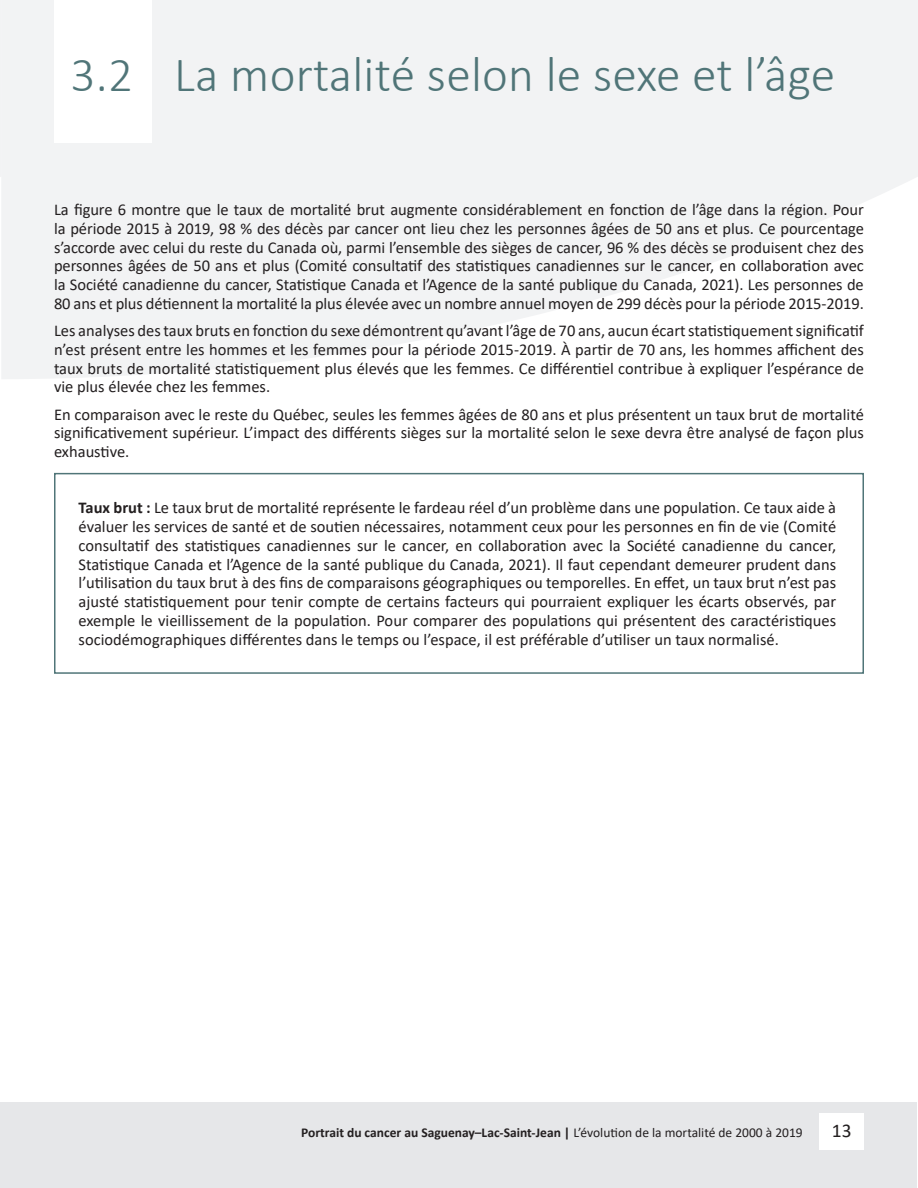
<style>
.page{position:relative;width:918px;height:1188px;background:#fff}
.page>*{position:absolute;margin:0;border:0;box-sizing:border-box;transform-origin:0 0}
.t1{font:300 49.5px "Calibri";letter-spacing:.005em;color:#507578}
.t2{font:19.5px "Calibri";color:#231f20}
.t3{font:16.5px/18.8px "Calibri";color:#231f20;text-align:justify}
.t4{font:700 13.5px "Calibri";color:#231f20}
.s1{font-weight:700}
.s2{font-weight:400}
</style>
<div class="page">
<hr style="left:0;top:1102px;width:1px;height:86px;background:#e6e7e9">
<div style="left:1px;top:1102px;width:916px;height:86px;background:#e6e7e9"></div>
<div style="left:820px;top:1114px;width:44px;height:36px;background:#fff"></div>
<svg style="left:0;top:0;width:1px;height:177px"></svg>
<svg style="left:1px;top:0;width:917px;height:379px;fill:#f2f3f4"></svg>
<div style="left:54px;top:0;width:97px;height:143px;background:#fff"></div>
<div style="left:54px;top:473px;width:810px;height:201px;background:#fff;border:2px solid #507578"></div>
<h1 class="t1" style="left:70px;top:44px;width:766px">3.2 La mortalité selon le sexe et l’âge</h1>
<p class="t3" style="left:54px;top:200px;width:811px">La figure 6 montre que le taux de mortalité brut augmente considérablement en fonction de l’âge dans la région. Pour la période 2015 à 2019, 98 % des décès par cancer ont lieu chez les personnes âgées de 50 ans et plus. Ce pourcentage s’accorde avec celui du reste du Canada où, parmi l’ensemble des sièges de cancer, 96 % des décès se produisent chez des personnes âgées de 50 ans et plus (Comité consultatif des statistiques canadiennes sur le cancer, en collaboration avec la Société canadienne du cancer, Statistique Canada et l’Agence de la santé publique du Canada, 2021). Les personnes de 80 ans et plus détiennent la mortalité la plus élevée avec un nombre annuel moyen de 299 décès pour la période 2015-2019.</p>
<p class="t3" style="left:54px;top:321px;width:812px">Les analyses des taux bruts en fonction du sexe démontrent qu’avant l’âge de 70 ans, aucun écart statistiquement significatif n’est présent entre les hommes et les femmes pour la période 2015-2019. À partir de 70 ans, les hommes affichent des taux bruts de mortalité statistiquement plus élevés que les femmes. Ce différentiel contribue à expliquer l’espérance de vie plus élevée chez les femmes.</p>
<p class="t3" style="left:54px;top:404px;width:812px">En comparaison avec le reste du Québec, seules les femmes âgées de 80 ans et plus présentent un taux brut de mortalité significativement supérieur. L’impact des différents sièges sur la mortalité selon le sexe devra être analysé de façon plus exhaustive.</p>
<p class="t3" style="left:79px;top:498px;width:759px"><span class="s1">Taux brut :</span> Le taux brut de mortalité représente le fardeau réel d’un problème dans une population. Ce taux aide à évaluer les services de santé et de soutien nécessaires, notamment ceux pour les personnes en fin de vie (Comité consultatif des statistiques canadiennes sur le cancer, en collaboration avec la Société canadienne du cancer, Statistique Canada et l’Agence de la santé publique du Canada, 2021). Il faut cependant demeurer prudent dans l’utilisation du taux brut à des fins de comparaisons géographiques ou temporelles. En effet, un taux brut n’est pas ajusté statistiquement pour tenir compte de certains facteurs qui pourraient expliquer les écarts observés, par exemple le vieillissement de la population. Pour comparer des populations qui présentent des caractéristiques sociodémographiques différentes dans le temps ou l’espace, il est préférable d’utiliser un taux normalisé.</p>
<p class="t4" style="left:301px;top:1123px;width:503px">Portrait du cancer au Saguenay–Lac-Saint-Jean | <span class="s2">L’évolution de la mortalité de 2000 à 2019</span></p>
<p class="t2" style="left:832px;top:1117px;width:21px">13</p>
</div>
